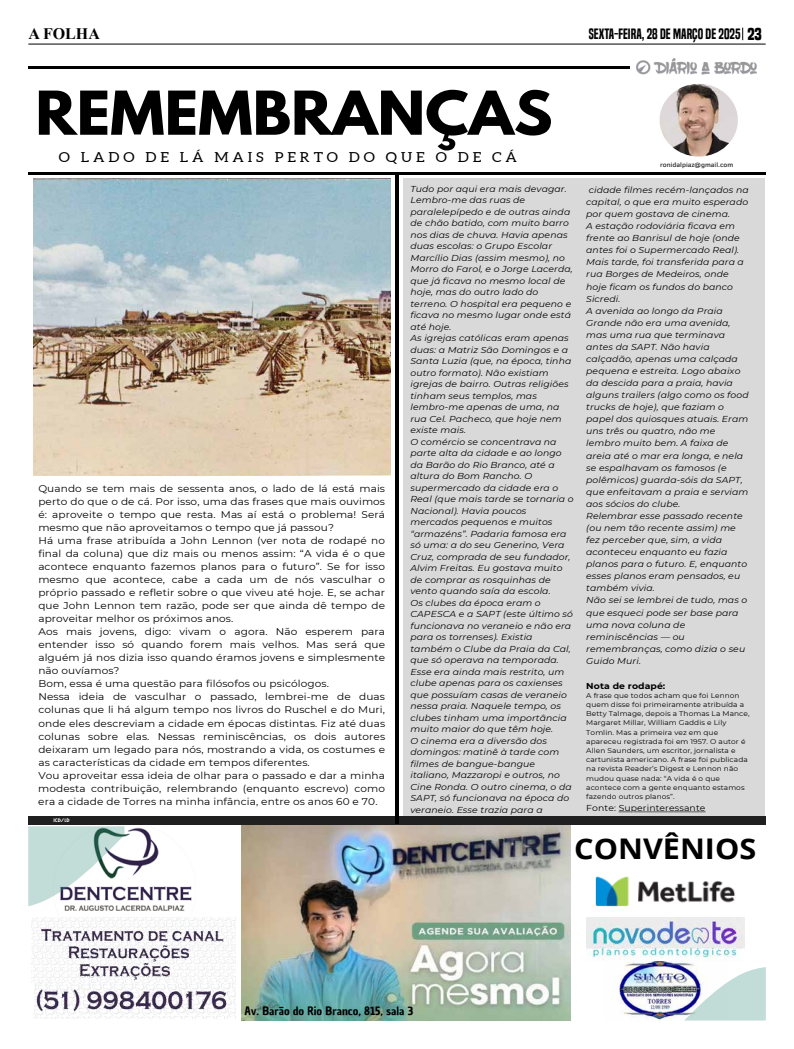
<style>
.page{position:relative;width:794px;height:1049px;background:#fff}
.page>*{position:absolute;margin:0;border:0;box-sizing:border-box;transform-origin:0 0}
.t1{font:700 53.5px "League Spartan";color:#000;scale:1.08 1}
.t2{font:700 28.4px "Open Sans";color:#000;scale:1.08 1}
.t3{font:700 16px "Times New Roman";color:#000}
.t4{font:14px "Built Titling Sb";color:#000}
.t5{font:13.8px "Aleo";letter-spacing:.26em;color:#000;scale:1.08 1}
.t6{font:11.2px "Chau Philomene One";color:#000;scale:1.08 1}
.t7{font:9.8px/13px "Montserrat";letter-spacing:.01em;color:#000;scale:1.08 1}
.t8{font:italic 8.6px/11.5px "Montserrat";letter-spacing:.01em;color:#000;scale:1.08 1}
.t9{font:8.6px "Montserrat";letter-spacing:.01em;color:#000;scale:1.08 1}
.t10{font:700 8.6px "Montserrat";letter-spacing:.01em;color:#000;scale:1.08 1}
.t11{font:6.9px/9.2px "Montserrat";letter-spacing:.01em;color:#000;scale:1.08 1}
.t12{font:500 6.3px "Clear Sans";color:#202021;scale:1.08 1}
.t13{font:5.1px "Ayr Lucidity Condensed";color:#fff;scale:1.08 1}
.s1{font-family:"Built Titling Rg";font-weight:700;font-size:16px}
</style>
<div class="page">
<hr style="left:28px;top:44px;width:737px;height:1px;background:#000">
<svg style="left:742px;top:28px;width:1px;height:12px"></svg>
<hr style="left:28px;top:172px;width:737px;height:2px;background:#000">
<div style="left:403px;top:178px;width:362px;height:638px;background:#d9d9d9"></div>
<svg style="left:659px;top:84px;width:79px;height:73px"></svg>
<img style="left:636px;top:59px;width:120px;height:15px">
<div style="left:28px;top:816px;width:737px;height:9px;background:#202021"></div>
<img style="left:32px;top:918px;width:203px;height:63px">
<img style="left:241px;top:825px;width:330px;height:195px">
<img style="left:35px;top:983px;width:200px;height:35px">
<hr style="left:395px;top:172px;width:3px;height:652px;background:#000">
<hr style="left:28px;top:67px;width:601px;height:2px;background:#000">
<img style="left:595px;top:876px;width:140px;height:31px">
<img style="left:614px;top:960px;width:101px;height:60px">
<img style="left:586px;top:918px;width:159px;height:42px">
<img style="left:64px;top:827px;width:128px;height:84px">
<svg style="left:28px;top:826px;width:96px;height:80px"></svg>
<svg style="left:684px;top:967px;width:81px;height:53px"></svg>
<img style="left:34px;top:178px;width:356px;height:297px">
<hr style="left:633px;top:811px;width:72px;height:1px;background:#000">
<svg style="left:618px;top:811px;width:13px;height:1px"></svg>
<h3 class="t3" style="left:28px;top:22px;width:73px">A FOLHA</h3>
<h3 class="t4" style="left:589px;top:26px;width:174px">SEXTA-FEIRA, 28 DE MARÇO DE 2025 <span class="s1">23</span></h3>
<h1 class="t1" style="left:35px;top:71px;width:480px">REMEMBRANÇAS</h1>
<h3 class="t5" style="left:59px;top:149px;width:426px">O LADO DE LÁ MAIS PERTO DO QUE O DE CÁ</h3>
<p class="t7" style="left:38px;top:482px;width:323px">Quando se tem mais de sessenta anos, o lado de lá está mais perto do que o de cá. Por isso, uma das frases que mais ouvimos é: aproveite o tempo que resta. Mas aí está o problema! Será mesmo que não aproveitamos o tempo que já passou?<br>Há uma frase atribuída a John Lennon (ver nota de rodapé no final da coluna) que diz mais ou menos assim: “A vida é o que acontece enquanto fazemos planos para o futuro”. Se for isso mesmo que acontece, cabe a cada um de nós vasculhar o próprio passado e refletir sobre o que viveu até hoje. E, se achar que John Lennon tem razão, pode ser que ainda dê tempo de aproveitar melhor os próximos anos.<br>Aos mais jovens, digo: vivam o agora. Não esperem para entender isso só quando forem mais velhos. Mas será que alguém já nos dizia isso quando éramos jovens e simplesmente não ouvíamos?<br>Bom, essa é uma questão para filósofos ou psicólogos.<br>Nessa ideia de vasculhar o passado, lembrei-me de duas colunas que li há algum tempo nos livros do Ruschel e do Muri, onde eles descreviam a cidade em épocas distintas. Fiz até duas colunas sobre elas. Nessas reminiscências, os dois autores deixaram um legado para nós, mostrando a vida, os costumes e as características da cidade em tempos diferentes.<br>Vou aproveitar essa ideia de olhar para o passado e dar a minha modesta contribuição, relembrando (enquanto escrevo) como era a cidade de Torres na minha infância, entre os anos 60 e 70.</p>
<p class="t13" style="left:54px;top:817px;width:16px">ICD/LD</p>
<p class="t8" style="left:410px;top:182px;width:153px">Tudo por aqui era mais devagar.<br>Lembro-me das ruas de paralelepípedo e de outras ainda de chão batido, com muito barro nos dias de chuva. Havia apenas duas escolas: o Grupo Escolar<br>Marcílio Dias (assim mesmo), no<br>Morro do Farol, e o Jorge Lacerda, que já ficava no mesmo local de hoje, mas do outro lado do terreno. O hospital era pequeno e ficava no mesmo lugar onde está até hoje.<br>As igrejas católicas eram apenas duas: a Matriz São Domingos e a<br>Santa Luzia (que, na época, tinha outro formato). Não existiam igrejas de bairro. Outras religiões tinham seus templos, mas lembro-me apenas de uma, na rua Cel. Pacheco, que hoje nem existe mais.<br>O comércio se concentrava na parte alta da cidade e ao longo da Barão do Rio Branco, até a altura do Bom Rancho. O supermercado da cidade era o<br>Real (que mais tarde se tornaria o<br>Nacional). Havia poucos mercados pequenos e muitos “armazéns”. Padaria famosa era só uma: a do seu Generino, Vera<br>Cruz, comprada de seu fundador,<br>Alvim Freitas. Eu gostava muito de comprar as rosquinhas de vento quando saía da escola.<br>Os clubes da época eram o<br>CAPESCA e a SAPT (este último só funcionava no veraneio e não era para os torrenses). Existia também o Clube da Praia da Cal, que só operava na temporada.<br>Esse era ainda mais restrito, um clube apenas para os caxienses que possuíam casas de veraneio nessa praia. Naquele tempo, os clubes tinham uma importância muito maior do que têm hoje.<br>O cinema era a diversão dos domingos: matinê à tarde com filmes de bangue-bangue italiano, Mazzaropi e outros, no<br>Cine Ronda. O outro cinema, o da<br>SAPT, só funcionava na época do veraneio. Esse trazia para a</p>
<p class="t12" style="left:660px;top:161px;width:69px">ronidalpiaz@gmail.com</p>
<p class="t8" style="left:586px;top:183px;width:152px;line-height:12.1px">cidade filmes recém-lançados na capital, o que era muito esperado por quem gostava de cinema.<br>A estação rodoviária ficava em frente ao Banrisul de hoje (onde antes foi o Supermercado Real).<br>Mais tarde, foi transferida para a rua Borges de Medeiros, onde hoje ficam os fundos do banco<br>Sicredi.<br>A avenida ao longo da Praia<br>Grande não era uma avenida, mas uma rua que terminava antes da SAPT. Não havia calçadão, apenas uma calçada pequena e estreita. Logo abaixo da descida para a praia, havia alguns trailers (algo como os food trucks de hoje), que faziam o papel dos quiosques atuais. Eram uns três ou quatro, não me lembro muito bem. A faixa de areia até o mar era longa, e nela se espalhavam os famosos (e polêmicos) guarda-sóis da SAPT, que enfeitavam a praia e serviam aos sócios do clube.<br>Relembrar esse passado recente (ou nem tão recente assim) me fez perceber que, sim, a vida aconteceu enquanto eu fazia planos para o futuro. E, enquanto esses planos eram pensados, eu também vivia.<br>Não sei se lembrei de tudo, mas o que esqueci pode ser base para uma nova coluna de reminiscências — ou remembranças, como dizia o seu<br>Guido Muri.</p>
<p class="t10" style="left:586px;top:679px;width:75px">Nota de rodapé:</p>
<p class="t11" style="left:586px;top:690px;width:153px">A frase que todos acham que foi Lennon quem disse foi primeiramente atribuída a Betty Talmage, depois a Thomas La Mance, Margaret Millar, William Gaddis e Lily Tomlin. Mas a primeira vez em que apareceu registrada foi em 1957. O autor é Allen Saunders, um escritor, jornalista e cartunista americano. A frase foi publicada na revista Reader’s Digest e Lennon não mudou quase nada: “A vida é o que acontece com a gente enquanto estamos fazendo outros planos”.</p>
<p class="t9" style="left:586px;top:802px;width:112px">Fonte: Superinteressante</p>
<h3 class="t6" style="left:244px;top:1003px;width:158px">Av. Barão do Rio Branco, 815, sala 3</h3>
<h2 class="t2" style="left:574px;top:828px;width:170px">CONVÊNIOS</h2>
</div>
